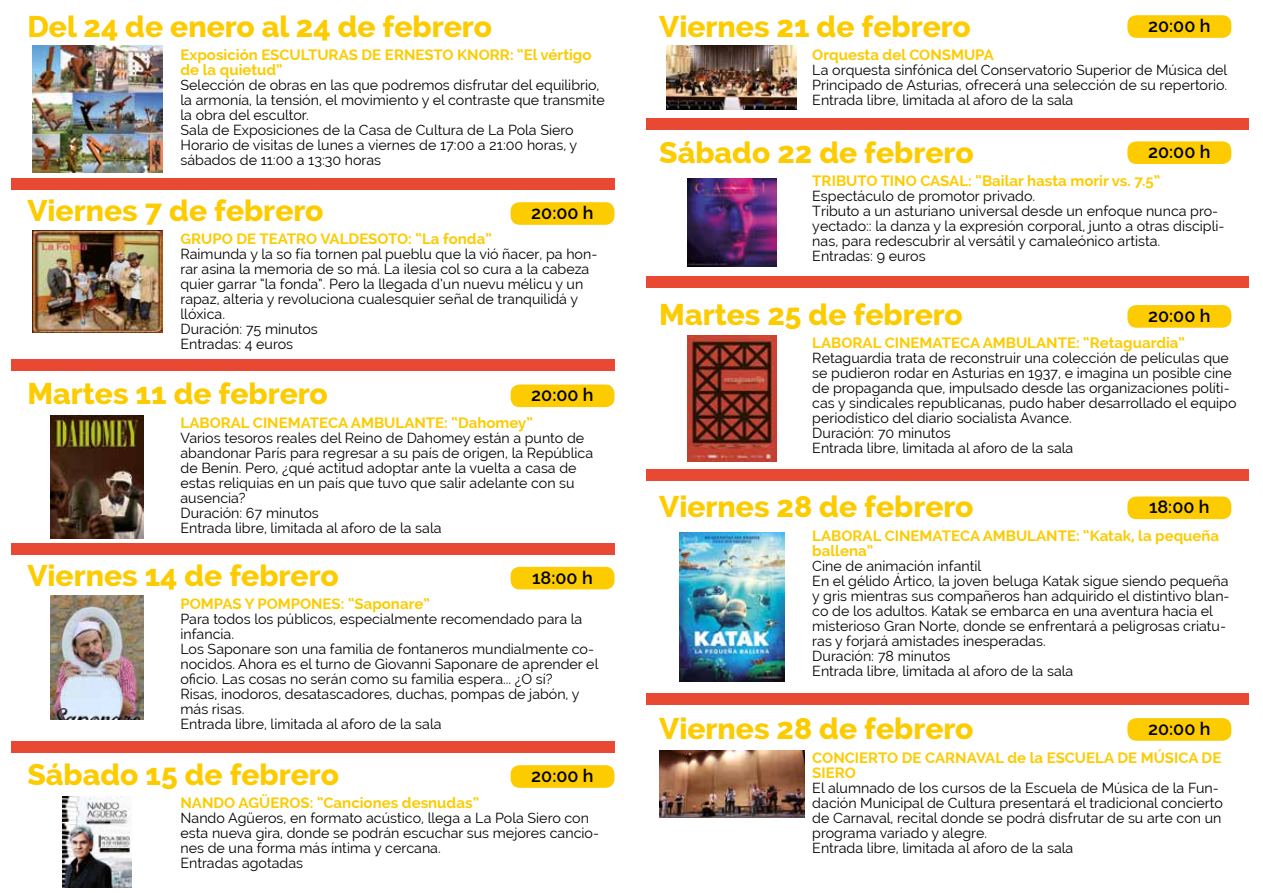
<style>
.page{position:relative;width:1263px;height:893px;background:#fff}
.page>*{position:absolute;margin:0;border:0;box-sizing:border-box;transform-origin:0 0}
.t1{font:800 30px "Raleway";color:#fccb00}
.t2{font:600 18px "Raleway";color:#000}
.t3{font:700 15px/15px "Raleway";color:#fccb00}
.t4{font:14.25px/15px "Raleway";color:#000}
</style>
<div class="page">
<div style="left:1127px;top:15px;width:104px;height:23px;background:#fccb00;border-radius:9px"></div>
<div style="left:1127px;top:141px;width:104px;height:23px;background:#fccb00;border-radius:9px"></div>
<div style="left:1127px;top:305px;width:104px;height:23px;background:#fccb00;border-radius:9px"></div>
<div style="left:1127px;top:496px;width:104px;height:23px;background:#fccb00;border-radius:9px"></div>
<div style="left:1127px;top:718px;width:104px;height:23px;background:#fccb00;border-radius:9px"></div>
<div style="left:511px;top:202px;width:103px;height:23px;background:#fccb00;border-radius:9px"></div>
<div style="left:511px;top:384px;width:103px;height:23px;background:#fccb00;border-radius:9px"></div>
<div style="left:511px;top:567px;width:103px;height:22px;background:#fccb00;border-radius:9px"></div>
<div style="left:511px;top:765px;width:103px;height:23px;background:#fccb00;border-radius:9px"></div>
<img style="left:32px;top:46px;width:130px;height:126px">
<img style="left:679px;top:532px;width:106px;height:149px">
<img style="left:659px;top:750px;width:146px;height:68px">
<img style="left:688px;top:336px;width:88px;height:126px">
<img style="left:688px;top:178px;width:88px;height:89px">
<img style="left:667px;top:46px;width:130px;height:63px">
<img style="left:32px;top:231px;width:130px;height:101px">
<img style="left:51px;top:416px;width:93px;height:123px">
<img style="left:51px;top:595px;width:93px;height:124px">
<img style="left:63px;top:796px;width:69px;height:91px">
<div style="left:11px;top:178px;width:603px;height:12px;background:#e94932"></div>
<div style="left:11px;top:360px;width:603px;height:11px;background:#e94932"></div>
<div style="left:11px;top:543px;width:603px;height:11px;background:#e94932"></div>
<div style="left:11px;top:741px;width:603px;height:11px;background:#e94932"></div>
<div style="left:646px;top:118px;width:603px;height:11px;background:#e94932"></div>
<div style="left:646px;top:277px;width:603px;height:11px;background:#e94932"></div>
<div style="left:646px;top:470px;width:603px;height:11px;background:#e94932"></div>
<div style="left:646px;top:694px;width:603px;height:11px;background:#e94932"></div>
<h1 class="t1" style="left:27px;top:9px;width:466px">Del 24 de enero al 24 de febrero</h1>
<p class="t3" style="left:180px;top:48px;width:412px">Exposición ESCULTURAS DE ERNESTO KNORR: “El vértigo de la quietud”</p>
<p class="t4" style="left:180px;top:78px;width:426px">Selección de obras en las que podremos disfrutar del equilibrio, la armonía, la tensión, el movimiento y el contraste que transmite la obra del escultor.<br>Sala de Exposiciones de la Casa de Cultura de La Pola Siero Horario de visitas de lunes a viernes de 17:00 a 21:00 horas, y sábados de 11:00 a 13:30 horas</p>
<h1 class="t1" style="left:27px;top:193px;width:298px">Viernes 7 de febrero</h1>
<p class="t3" style="left:180px;top:231px;width:313px">GRUPO DE TEATRO VALDESOTO: “La fonda”</p>
<p class="t4" style="left:180px;top:247px;width:418px">Raimunda y la so fía tornen pal pueblu que la vió ñacer, pa hon&shy;rar asina la memoria de so má. La ilesia col so cura a la cabeza quier garrar “la fonda”. Pero la llegada d’un nuevu mélicu y un rapaz, alteria y revoluciona cualesquier señal de tranquilidá y llóxica.<br>Duración: 75 minutos<br>Entradas: 4 euros</p>
<h1 class="t1" style="left:27px;top:377px;width:302px">Martes 11 de febrero</h1>
<p class="t3" style="left:180px;top:415px;width:354px">LABORAL CINEMATECA AMBULANTE: “Dahomey”</p>
<p class="t4" style="left:180px;top:430px;width:414px">Varios tesoros reales del Reino de Dahomey están a punto de abandonar París para regresar a su país de origen, la República de Benín. Pero, ¿qué actitud adoptar ante la vuelta a casa de estas reliquias en un país que tuvo que salir adelante con su ausencia?<br>Duración: 67 minutos<br>Entrada libre, limitada al aforo de la sala</p>
<h1 class="t1" style="left:27px;top:558px;width:313px">Viernes 14 de febrero</h1>
<p class="t3" style="left:180px;top:597px;width:251px">POMPAS Y POMPONES: “Saponare”</p>
<p class="t4" style="left:180px;top:612px;width:419px">Para todos los públicos, especialmente recomendado para la infancia.<br>Los Saponare son una familia de fontaneros mundialmente co&shy;nocidos. Ahora es el turno de Giovanni Saponare de aprender el oficio. Las cosas no serán como su familia espera... ¿O sí?<br>Risas, inodoros, desatascadores, duchas, pompas de jabón, y más risas.<br>Entrada libre, limitada al aforo de la sala</p>
<h1 class="t1" style="left:27px;top:757px;width:313px">Sábado 15 de febrero</h1>
<p class="t3" style="left:180px;top:795px;width:300px">NANDO AGÜEROS: “Canciones desnudas”</p>
<p class="t4" style="left:180px;top:811px;width:420px">Nando Agüeros, en formato acústico, llega a La Pola Siero con esta nueva gira, donde se podrán escuchar sus mejores cancio&shy;nes de una forma más íntima y cercana.<br>Entradas agotadas</p>
<p class="t2" style="left:531px;top:202px;width:64px">20:00 h</p>
<p class="t2" style="left:531px;top:385px;width:64px">20:00 h</p>
<p class="t2" style="left:532px;top:567px;width:62px">18:00 h</p>
<p class="t2" style="left:531px;top:765px;width:64px">20:00 h</p>
<h1 class="t1" style="left:659px;top:9px;width:313px">Viernes 21 de febrero</h1>
<p class="t3" style="left:812px;top:48px;width:183px">Orquesta del CONSMUPA</p>
<p class="t4" style="left:812px;top:63px;width:416px;text-align:justify">La orquesta sinfónica del Conservatorio Superior de Música del Principado de Asturias, ofrecerá una selección de su repertorio.<br>Entrada libre, limitada al aforo de la sala</p>
<h1 class="t1" style="left:659px;top:135px;width:316px">Sábado 22 de febrero</h1>
<p class="t3" style="left:812px;top:173px;width:349px">TRIBUTO TINO CASAL: “Bailar hasta morir vs. 7.5”</p>
<p class="t4" style="left:812px;top:189px;width:414px">Espectáculo de promotor privado.<br>Tributo a un asturiano universal desde un enfoque nunca pro&shy;yectado:: la danza y la expresión corporal, junto a otras discipli&shy;nas, para redescubrir al versátil y camaleónico artista.<br>Entradas: 9 euros</p>
<h1 class="t1" style="left:659px;top:297px;width:305px">Martes 25 de febrero</h1>
<p class="t3" style="left:812px;top:336px;width:374px">LABORAL CINEMATECA AMBULANTE: “Retaguardia”</p>
<p class="t4" style="left:812px;top:351px;width:426px">Retaguardia trata de reconstruir una colección de películas que se pudieron rodar en Asturias en 1937, e imagina un posible cine de propaganda que, impulsado desde las organizaciones políti&shy;cas y sindicales republicanas, pudo haber desarrollado el equipo periodístico del diario socialista Avance.<br>Duración: 70 minutos<br>Entrada libre, limitada al aforo de la sala</p>
<p class="t2" style="left:1148px;top:15px;width:64px">20:00 h</p>
<p class="t2" style="left:1148px;top:142px;width:64px">20:00 h</p>
<p class="t2" style="left:1148px;top:305px;width:64px">20:00 h</p>
<h1 class="t1" style="left:659px;top:489px;width:316px">Viernes 28 de febrero</h1>
<p class="t3" style="left:812px;top:528px;width:408px">LABORAL CINEMATECA AMBULANTE: “Katak, la pequeña ballena”</p>
<p class="t4" style="left:812px;top:558px;width:419px">Cine de animación infantil<br>En el gélido Ártico, la joven beluga Katak sigue siendo pequeña y gris mientras sus compañeros han adquirido el distintivo blan&shy;co de los adultos. Katak se embarca en una aventura hacia el misterioso Gran Norte, donde se enfrentará a peligrosas criatu&shy;ras y forjará amistades inesperadas.<br>Duración: 78 minutos<br>Entrada libre, limitada al aforo de la sala</p>
<p class="t2" style="left:1149px;top:497px;width:62px">18:00 h</p>
<h1 class="t1" style="left:659px;top:712px;width:316px">Viernes 28 de febrero</h1>
<p class="t3" style="left:812px;top:750px;width:411px">CONCIERTO DE CARNAVAL de la ESCUELA DE MÚSICA DE<br>SIERO</p>
<p class="t4" style="left:812px;top:780px;width:412px">El alumnado de los cursos de la Escuela de Música de la Fun&shy;dación Municipal de Cultura presentará el tradicional concierto de Carnaval, recital donde se podrá disfrutar de su arte con un programa variado y alegre.<br>Entrada libre, limitada al aforo de la sala</p>
<p class="t2" style="left:1148px;top:718px;width:64px">20:00 h</p>
</div>
